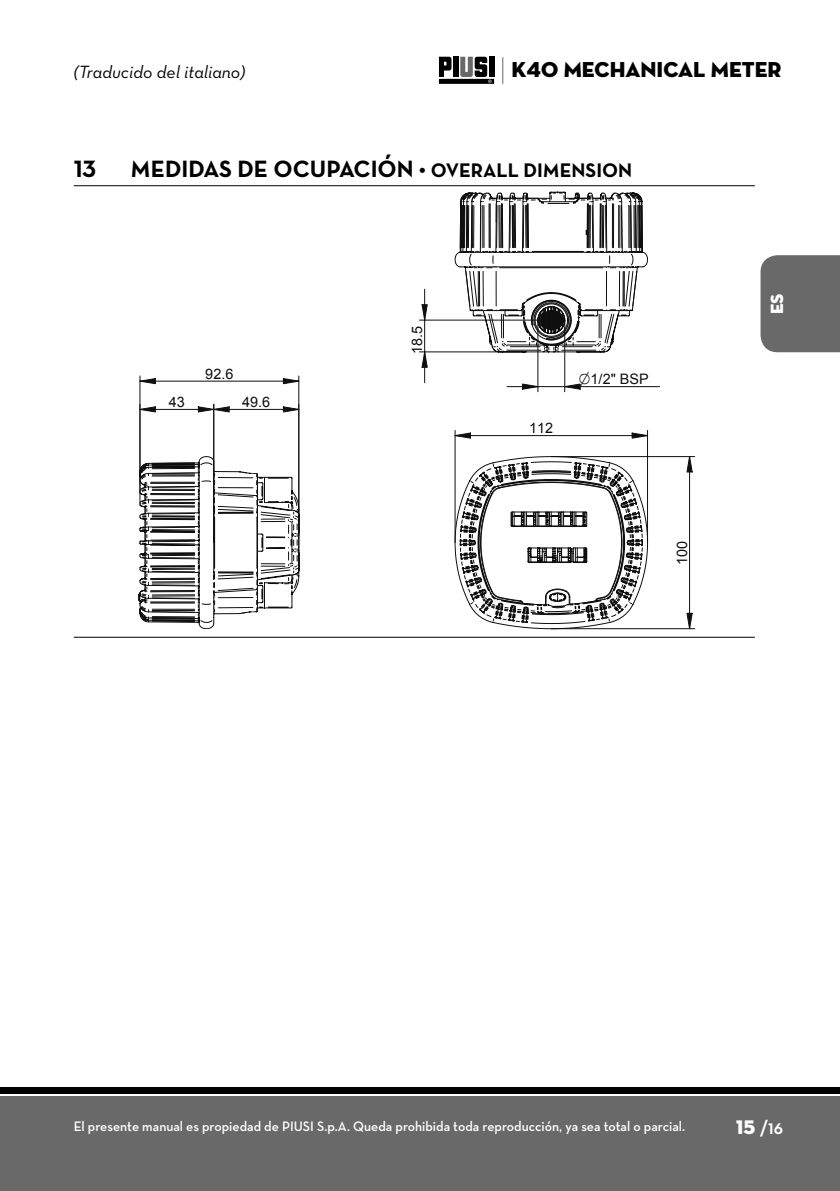
<style>
.page{position:relative;width:840px;height:1191px;background:#fff}
.page>*{position:absolute;margin:0;border:0;box-sizing:border-box;transform-origin:0 0}
.t1{font:24px "Neutraface Text Bold Alt";color:#000}
.t2{font:22px "Neutraface Display Titling";color:#000}
.t3{font:20px "Neutraface Display Titling";color:#fff}
.t4{font:700 20px "Neutraface Display";color:#fff}
.t5{font:18px "Neutraface Text Book Italic Alt";color:#000}
.t6{font:18px "Neutraface Display Titling";color:#fff}
.t7{font:14.4px "Arial";color:#0f0f0f}
.t8{font:600 14px "Neutraface Text";color:#fff}
.s1{font-size:20px}
.s2{font-family:"Neutraface Display";font-weight:700;color:#000}
</style>
<div class="page">
<div style="left:0;top:1096px;width:839px;height:95px;background:#696969"></div>
<div style="left:0;top:1087px;width:839px;height:6px;background:#000"></div>
<div style="left:760px;top:255px;width:79px;height:97px;background:#696969"></div>
<div style="left:453px;top:57px;width:5px;height:20px;background:#000"></div>
<div style="left:489px;top:57px;width:5px;height:20px;background:#000"></div>
<svg style="left:439px;top:57px;width:12px;height:20px"></svg>
<div style="left:438px;top:79px;width:56px;height:5px;background:#000"></div>
<svg style="left:460px;top:57px;width:28px;height:20px"></svg>
<svg style="left:502px;top:57px;width:1px;height:21px"></svg>
<hr style="left:74px;top:185px;width:680px;height:1px;background:#000">
<hr style="left:74px;top:637px;width:680px;height:1px;background:#000">
<svg style="left:498px;top:457px;width:149px;height:172px"></svg>
<svg style="left:471px;top:608px;width:99px;height:16px"></svg>
<svg style="left:139px;top:456px;width:153px;height:173px"></svg>
<svg style="left:257px;top:185px;width:375px;height:423px"></svg>
<svg style="left:459px;top:78px;width:183px;height:297px"></svg>
<svg style="left:454px;top:189px;width:193px;height:163px"></svg>
<svg style="left:139px;top:310px;width:490px;height:102px"></svg>
<svg style="left:140px;top:407px;width:15px;height:5px"></svg>
<hr style="left:140px;top:409px;width:74px;height:1px;background:#0f0f0f">
<svg style="left:198px;top:406px;width:31px;height:6px"></svg>
<svg style="left:283px;top:406px;width:18px;height:6px"></svg>
<hr style="left:213px;top:404px;width:1px;height:138px;background:#0f0f0f">
<hr style="left:298px;top:404px;width:1px;height:144px;background:#0f0f0f">
<hr style="left:214px;top:409px;width:84px;height:1px;background:#0f0f0f">
<svg style="left:140px;top:378px;width:16px;height:6px"></svg>
<svg style="left:283px;top:378px;width:18px;height:6px"></svg>
<hr style="left:139px;top:376px;width:1px;height:127px;background:#0f0f0f">
<hr style="left:298px;top:376px;width:1px;height:143px;background:#0f0f0f">
<hr style="left:140px;top:381px;width:158px;height:1px;background:#0f0f0f">
<svg style="left:686px;top:457px;width:6px;height:15px"></svg>
<svg style="left:686px;top:613px;width:6px;height:17px"></svg>
<hr style="left:551px;top:456px;width:143px;height:1px;background:#0f0f0f">
<hr style="left:551px;top:628px;width:143px;height:1px;background:#0f0f0f">
<hr style="left:688px;top:456px;width:1px;height:172px;background:#0f0f0f">
<svg style="left:421px;top:349px;width:6px;height:19px"></svg>
<svg style="left:421px;top:304px;width:6px;height:19px"></svg>
<hr style="left:419px;top:351px;width:79px;height:1px;background:#0f0f0f">
<hr style="left:419px;top:320px;width:132px;height:1px;background:#0f0f0f">
<hr style="left:424px;top:289px;width:1px;height:94px;background:#0f0f0f">
<svg style="left:521px;top:383px;width:19px;height:7px"></svg>
<hr style="left:537px;top:320px;width:1px;height:72px;background:#0f0f0f">
<hr style="left:564px;top:320px;width:1px;height:72px;background:#0f0f0f">
<hr style="left:506px;top:386px;width:153px;height:1px;background:#0f0f0f">
<svg style="left:452px;top:432px;width:18px;height:7px"></svg>
<svg style="left:631px;top:432px;width:17px;height:7px"></svg>
<hr style="left:454px;top:430px;width:1px;height:112px;background:#0f0f0f">
<hr style="left:646px;top:430px;width:1px;height:112px;background:#0f0f0f">
<hr style="left:455px;top:435px;width:192px;height:1px;background:#0f0f0f">
<svg style="left:561px;top:372px;width:28px;height:18px"></svg>
<p class="t5" style="left:74px;top:60px;width:173px">(Traducido del italiano)</p>
<h2 class="t2" style="left:511px;top:56px;width:271px">K40 MECHANICAL METER</h2>
<h1 class="t1" style="left:74px;top:154px;width:24px">13</h1>
<h1 class="t1" style="left:130px;top:154px;width:503px">MEDIDAS DE OCUPACIÓN • <span class="s1">OVERALL DIMENSION</span></h1>
<p class="t7" style="left:205px;top:364px;width:30px">92.6</p>
<p class="t7" style="left:169px;top:392px;width:18px">43</p>
<p class="t7" style="left:242px;top:392px;width:30px">49.6</p>
<p class="t7" style="left:407px;top:354px;width:30px;rotate:-90deg">18.5</p>
<p class="t7" style="left:529px;top:418px;width:26px">112</p>
<p class="t7" style="left:590px;top:369px;width:60px">1/2" BSP</p>
<p class="t7" style="left:672px;top:565px;width:26px;rotate:-90deg">100</p>
<p class="t6" style="left:765px;top:314px;width:22px;rotate:-90deg">ES</p>
<p class="t8" style="left:74px;top:1117px;width:612px">El presente manual es propiedad de PIUSI S.p.A. Queda prohibida toda reproducción, ya sea total o parcial.</p>
<h3 class="t3" style="left:730px;top:1114px;width:55px">1515 <span class="s2">/124</span></h3>
<h3 class="t4" style="left:759px;top:1116px;width:25px">/16</h3>
</div>
